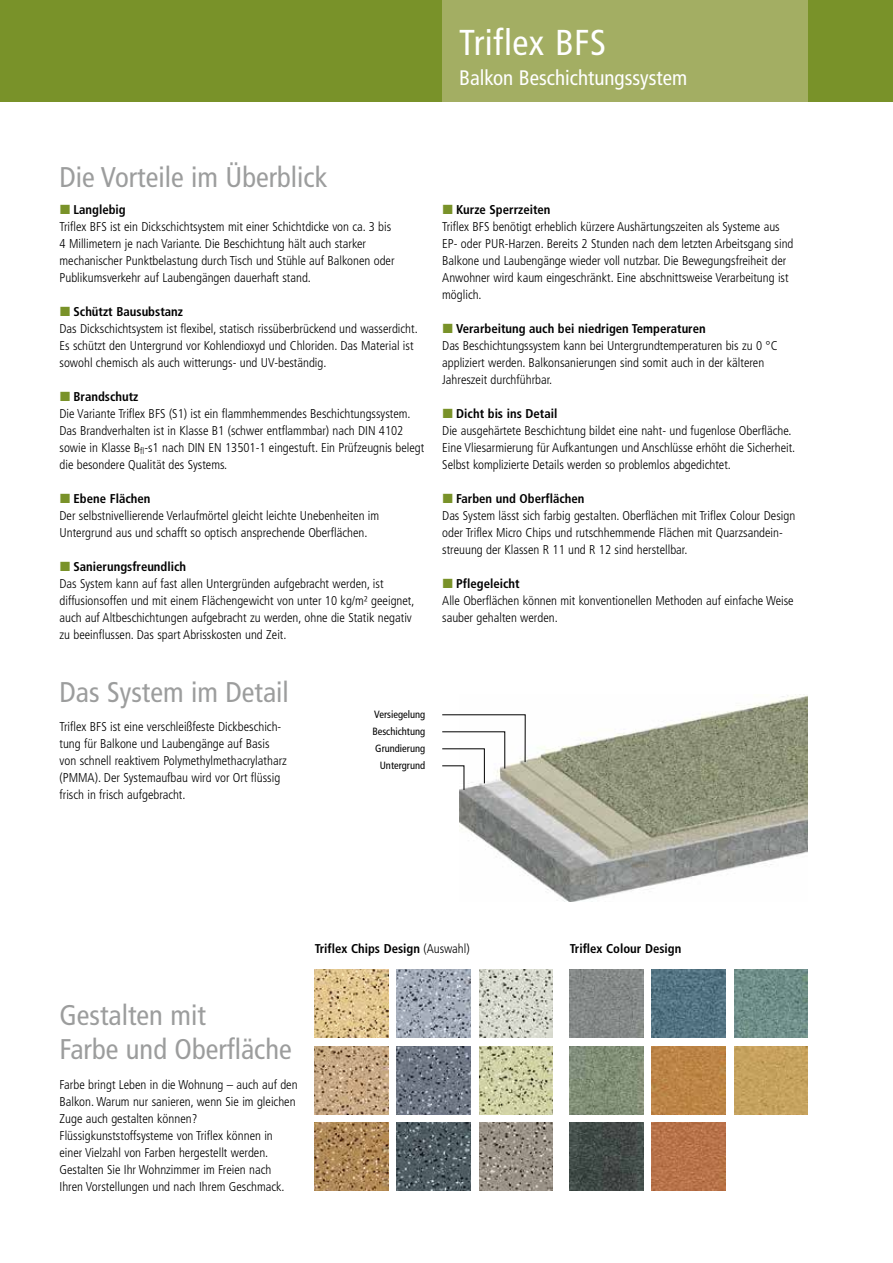
<style>
.page{position:relative;width:893px;height:1263px;background:#fff}
.page>*{position:absolute;margin:0;border:0;box-sizing:border-box;transform-origin:0 0}
.t1{font:condensed 36px "Frutiger LT";letter-spacing:.01em;color:#fff}
.t2{font:condensed 28.5px/34px "Frutiger LT";color:#9c9d9d}
.t3{font:condensed 21px "Frutiger LT";color:#fff}
.t4{font:300 condensed 12.75px/17px "Frutiger LT";color:#000}
.t5{font:700 condensed 12.75px "Frutiger LT";color:#000}
.t6{font:condensed 10.5px/17px "Frutiger LT";color:#000;text-align:right}
.s1{font-weight:300}
</style>
<div class="page">
<div style="left:0;top:0;width:893px;height:102px;background:#799229"></div>
<div style="left:442px;top:0;width:366px;height:102px;background:#a3ae63"></div>
<img style="left:459px;top:694px;width:349px;height:207px">
<svg style="left:442px;top:714px;width:84px;height:77px"></svg>
<img style="left:315px;top:969px;width:73px;height:68px">
<img style="left:479px;top:969px;width:74px;height:68px">
<img style="left:397px;top:969px;width:73px;height:68px">
<img style="left:315px;top:1046px;width:73px;height:68px">
<img style="left:479px;top:1046px;width:74px;height:68px">
<img style="left:397px;top:1046px;width:73px;height:68px">
<img style="left:315px;top:1123px;width:73px;height:68px">
<img style="left:479px;top:1123px;width:74px;height:68px">
<img style="left:397px;top:1123px;width:73px;height:68px">
<img style="left:570px;top:969px;width:73px;height:68px">
<img style="left:734px;top:969px;width:74px;height:68px">
<img style="left:652px;top:969px;width:73px;height:68px">
<img style="left:570px;top:1046px;width:73px;height:68px">
<img style="left:734px;top:1046px;width:74px;height:68px">
<img style="left:652px;top:1046px;width:73px;height:68px">
<img style="left:570px;top:1123px;width:73px;height:68px">
<img style="left:652px;top:1123px;width:73px;height:68px">
<h1 class="t1" style="left:459px;top:22px;width:148px">Triflex BFS</h1>
<h3 class="t3" style="left:459px;top:66px;width:229px">Balkon Beschichtungssystem</h3>
<h2 class="t2" style="left:60px;top:160px;width:269px">Die Vorteile im Überblick</h2>
<p class="t5" style="left:74px;top:202px;width:54px">Langlebig</p>
<p class="t4" style="left:60px;top:218px;width:337px">Triflex BFS ist ein Dickschichtsystem mit einer Schichtdicke von ca. 3 bis 4 Millimetern je nach Variante. Die Beschichtung hält auch starker mechanischer Punktbelastung durch Tisch und Stühle auf Balkonen oder Publikumsverkehr auf Laubengängen dauerhaft stand.</p>
<p class="t5" style="left:74px;top:304px;width:111px">Schützt Bausubstanz</p>
<p class="t4" style="left:60px;top:320px;width:360px">Das Dickschichtsystem ist flexibel, statisch rissüberbrückend und wasserdicht.<br>Es schützt den Untergrund vor Kohlendioxyd und Chloriden. Das Material ist sowohl chemisch als auch witterungs- und UV-beständig.</p>
<p class="t5" style="left:74px;top:389px;width:66px">Brandschutz</p>
<p class="t4" style="left:60px;top:405px;width:366px">Die Variante Triflex BFS (S1) ist ein flammhemmendes Beschichtungssystem.<br>Das Brandverhalten ist in Klasse B1 (schwer entflammbar) nach DIN 4102 sowie in Klasse B<sub>fl</sub>-s1 nach DIN EN 13501-1 eingestuft. Ein Prüfzeugnis belegt die besondere Qualität des Systems.</p>
<p class="t5" style="left:74px;top:491px;width:78px">Ebene Flächen</p>
<p class="t4" style="left:60px;top:507px;width:321px">Der selbstnivellierende Verlaufmörtel gleicht leichte Unebenheiten im<br>Untergrund aus und schafft so optisch ansprechende Oberflächen.</p>
<p class="t5" style="left:74px;top:559px;width:114px">Sanierungsfreundlich</p>
<p class="t4" style="left:60px;top:575px;width:356px">Das System kann auf fast allen Untergründen aufgebracht werden, ist diffusionsoffen und mit einem Flächengewicht von unter 10 kg/m² geeignet, auch auf Altbeschichtungen aufgebracht zu werden, ohne die Statik negativ zu beeinflussen. Das spart Abrisskosten und Zeit.</p>
<h2 class="t2" style="left:60px;top:675px;width:231px">Das System im Detail</h2>
<p class="t4" style="left:60px;top:719px;width:229px">Triflex BFS ist eine verschleißfeste Dickbeschich&shy;tung für Balkone und Laubengänge auf Basis von schnell reaktivem Polymethylmethacrylatharz (PMMA). Der Systemaufbau wird vor Ort flüssig frisch in frisch aufgebracht.</p>
<p class="t6" style="left:372px;top:706px;width:54px">Versiegelung<br>Beschichtung<br>Grundierung<br>Untergrund</p>
<p class="t5" style="left:456px;top:202px;width:96px">Kurze Sperrzeiten</p>
<p class="t4" style="left:442px;top:218px;width:353px">Triflex BFS benötigt erheblich kürzere Aushärtungszeiten als Systeme aus EP- oder PUR-Harzen. Bereits 2 Stunden nach dem letzten Arbeitsgang sind Balkone und Laubengänge wieder voll nutzbar. Die Bewegungsfreiheit der Anwohner wird kaum eingeschränkt. Eine abschnittsweise Verarbeitung ist möglich.</p>
<p class="t5" style="left:456px;top:321px;width:251px">Verarbeitung auch bei niedrigen Temperaturen</p>
<p class="t4" style="left:442px;top:337px;width:337px">Das Beschichtungssystem kann bei Untergrundtemperaturen bis zu 0 °C appliziert werden. Balkonsanierungen sind somit auch in der kälteren<br>Jahreszeit durchführbar.</p>
<p class="t5" style="left:456px;top:406px;width:103px">Dicht bis ins Detail</p>
<p class="t4" style="left:442px;top:422px;width:355px">Die ausgehärtete Beschichtung bildet eine naht- und fugenlose Oberfläche.<br>Eine Vliesarmierung für Aufkantungen und Anschlüsse erhöht die Sicherheit.<br>Selbst komplizierte Details werden so problemlos abgedichtet.</p>
<p class="t5" style="left:456px;top:491px;width:130px">Farben und Oberflächen</p>
<p class="t4" style="left:442px;top:507px;width:354px">Das System lässt sich farbig gestalten. Oberflächen mit Triflex Colour Design oder Triflex Micro Chips und rutschhemmende Flächen mit Quarzsandein&shy;streuung der Klassen R 11 und R 12 sind herstellbar.</p>
<p class="t5" style="left:456px;top:576px;width:65px">Pflegeleicht</p>
<p class="t4" style="left:442px;top:592px;width:353px">Alle Oberflächen können mit konventionellen Methoden auf einfache Weise sauber gehalten werden.</p>
<p class="t5" style="left:315px;top:940px;width:157px">Triflex Chips Design <span class="s1">(Auswahl)</span></p>
<p class="t5" style="left:570px;top:940px;width:113px">Triflex Colour Design</p>
<h2 class="t2" style="left:60px;top:998px;width:234px">Gestalten mit<br>Farbe und Oberfläche</h2>
<p class="t4" style="left:60px;top:1076px;width:240px">Farbe bringt Leben in die Wohnung – auch auf den Balkon. Warum nur sanieren, wenn Sie im gleichen Zuge auch gestalten können?<br>Flüssigkunststoffsysteme von Triflex können in einer Vielzahl von Farben hergestellt werden.<br>Gestalten Sie Ihr Wohnzimmer im Freien nach Ihren Vorstellungen und nach Ihrem Geschmack.</p>
</div>
